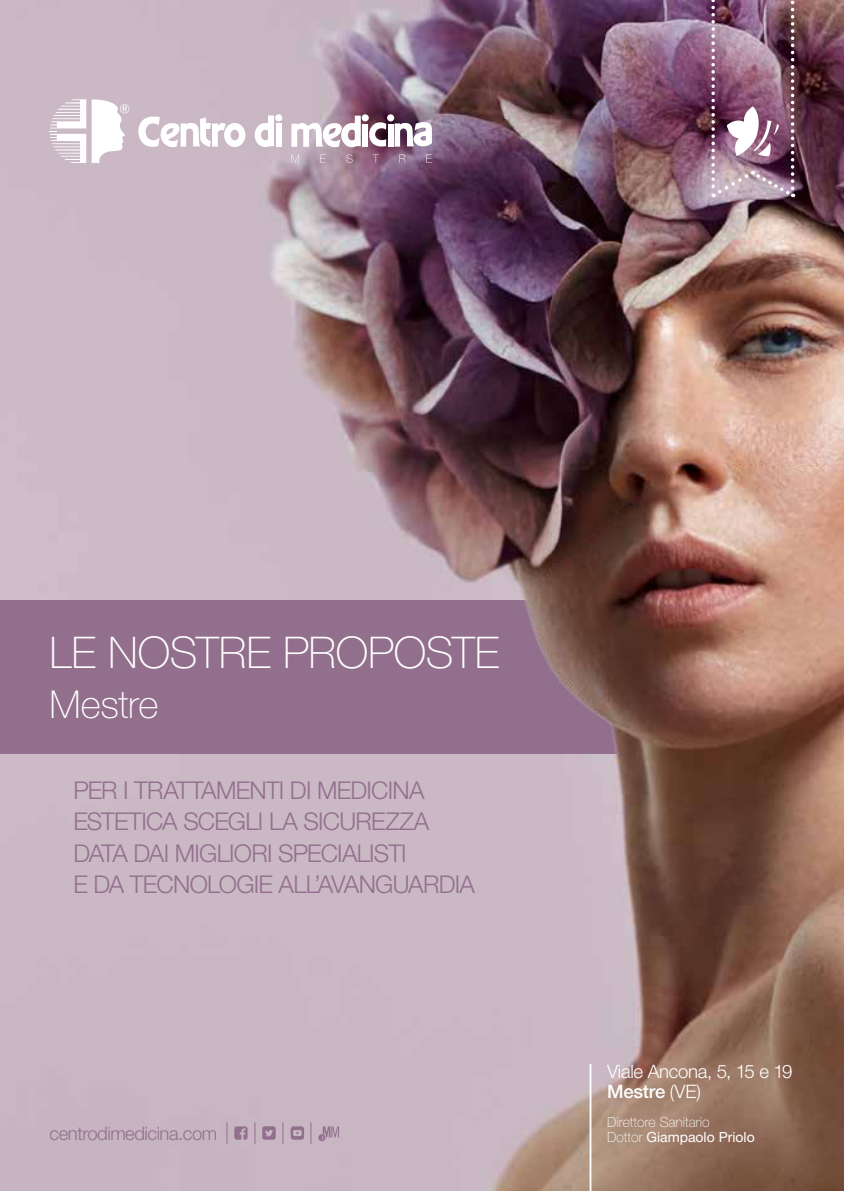
<style>
.page{position:relative;width:844px;height:1191px;background:#fff}
.page>*{position:absolute;margin:0;border:0;box-sizing:border-box;transform-origin:0 0}
.t1{font:100 43.75px "Helvetica Neue LT Std";letter-spacing:-.005em;color:#fff}
.t2{font:100 38.5px "Helvetica Neue LT Std";letter-spacing:-.005em;color:#fff}
.t3{font:300 24.5px/31.5px "Helvetica Neue LT Std";letter-spacing:-.03em;color:#92708d}
.t4{font:300 18.55px/19.2px "Helvetica Neue LT Std";letter-spacing:-.015em;color:#fff}
.t5{font:300 18.55px "Helvetica Neue LT Std";letter-spacing:-.025em;color:#92708d}
.t6{font:100 14px/14.9px "Helvetica Neue LT Std";color:#fff}
.s1{font-weight:500}
.s2{font-weight:400}
</style>
<div class="page">
<img style="left:0;top:0;width:843px;height:1191px">
<div style="left:0;top:601px;width:704px;height:153px;background:#92708d"></div>
<svg style="left:50px;top:99px;width:36px;height:64px"></svg>
<svg style="left:92px;top:99px;width:37px;height:64px"></svg>
<div style="left:387px;top:114px;width:7px;height:7px;background:#fff;border-radius:50%"></div>
<div style="left:387px;top:124px;width:6px;height:23px;background:#fff"></div>
<div style="left:276px;top:124px;width:5px;height:23px;background:#fff"></div>
<div style="left:275px;top:114px;width:7px;height:7px;background:#fff;border-radius:50%"></div>
<svg style="left:254px;top:115px;width:20px;height:32px"></svg>
<svg style="left:138px;top:116px;width:107px;height:34px"></svg>
<svg style="left:291px;top:116px;width:95px;height:47px"></svg>
<svg style="left:394px;top:121px;width:38px;height:42px"></svg>
<img style="left:504px;top:429px;width:339px;height:332px">
<svg style="left:226px;top:1122px;width:1px;height:21px"></svg>
<svg style="left:254px;top:1122px;width:1px;height:21px"></svg>
<svg style="left:282px;top:1122px;width:1px;height:21px"></svg>
<svg style="left:310px;top:1122px;width:1px;height:21px"></svg>
<svg style="left:234px;top:1126px;width:13px;height:13px"></svg>
<svg style="left:318px;top:1126px;width:21px;height:15px"></svg>
<svg style="left:262px;top:1126px;width:13px;height:13px"></svg>
<svg style="left:290px;top:1126px;width:14px;height:13px"></svg>
<img style="left:711px;top:0;width:83px;height:199px">
<hr style="left:589px;top:1064px;width:2px;height:127px;background:#fff">
<h1 class="t1" style="left:50px;top:627px;width:451px">LE NOSTRE PROPOSTE</h1>
<h2 class="t2" style="left:50px;top:682px;width:110px">Mestre</h2>
<p class="t3" style="left:73px;top:774px;width:403px">PER I TRATTAMENTI DI MEDICINA<br>ESTETICA SCEGLI LA SICUREZZA<br>DATA DAI MIGLIORI SPECIALISTI<br>E DA TECNOLOGIE ALL’AVANGUARDIA</p>
<p class="t5" style="left:50px;top:1121px;width:169px">centrodimedicina.com</p>
<p class="t4" style="left:607px;top:1061px;width:187px">Viale Ancona, 5, 15 e 19<br><span class="s1">Mestre</span> (VE)</p>
<p class="t6" style="left:607px;top:1115px;width:149px">Direttore Sanitario<br>Dottor <span class="s2">Giampaolo Priolo</span></p>
</div>
